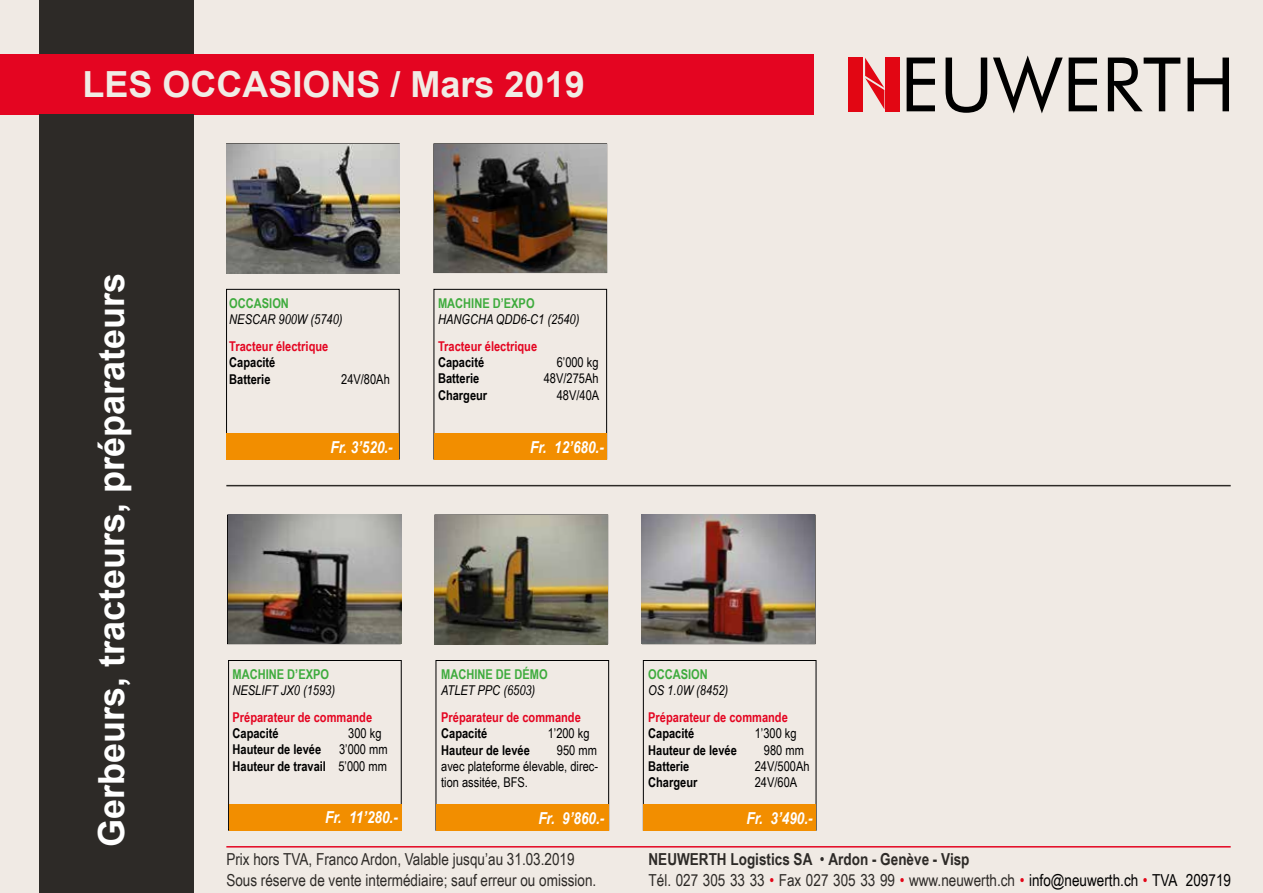
<style>
.page{position:relative;width:1263px;height:893px;background:#f0eae4}
.page>*{position:absolute;margin:0;border:0;box-sizing:border-box;transform-origin:0 0}
.t1{font:700 36px "Arial";color:#fff}
.t2{font:700 36px "Arial";color:#f0ece5}
.t3{font:16.5px/21px "Arial Narrow";color:#2d2a27}
.t4{font:italic 700 16.5px "Arial Narrow";color:#fff}
.t5{font:700 13.5px/16.2px "Arial Narrow";color:#000}
.t6{font:13.5px/16.2px "Arial Narrow";color:#000;text-align:justify}
.t7{font:700 13.5px "Arial Narrow";color:#e40521}
.t8{font:italic 13.5px "Arial Narrow";color:#000}
.t9{font:700 13.5px "Arial Narrow";color:#3eab3d}
.s1{font-weight:400}
.s2{font-weight:700}
.s3{color:#e30517}
.s4{color:#000}
</style>
<div class="page">
<div style="left:0;top:54px;width:814px;height:60px;background:#e40521"></div>
<div style="left:39px;top:114px;width:154px;height:779px;background:#2d2a27"></div>
<div style="left:39px;top:0;width:154px;height:54px;background:#2d2a27"></div>
<hr style="left:226px;top:846px;width:1005px;height:1px;background:#e40521">
<hr style="left:226px;top:485px;width:1005px;height:1px;background:#2d2a27">
<div style="left:226px;top:289px;width:173px;height:170px;border:1px solid #000"></div>
<div style="left:434px;top:289px;width:173px;height:170px;border:1px solid #000"></div>
<div style="left:228px;top:660px;width:173px;height:170px;border:1px solid #000"></div>
<div style="left:436px;top:660px;width:173px;height:170px;border:1px solid #000"></div>
<div style="left:643px;top:660px;width:173px;height:170px;border:1px solid #000"></div>
<div style="left:227px;top:433px;width:172px;height:26px;background:#f28e00"></div>
<div style="left:434px;top:433px;width:173px;height:26px;background:#f28e00"></div>
<div style="left:229px;top:804px;width:172px;height:26px;background:#f28e00"></div>
<div style="left:436px;top:804px;width:173px;height:26px;background:#f28e00"></div>
<div style="left:643px;top:804px;width:173px;height:26px;background:#f28e00"></div>
<div style="left:885px;top:57px;width:15px;height:54px;background:#e20613"></div>
<svg style="left:907px;top:58px;width:28px;height:53px"></svg>
<svg style="left:945px;top:58px;width:42px;height:55px"></svg>
<svg style="left:993px;top:55px;width:70px;height:58px"></svg>
<svg style="left:1069px;top:58px;width:28px;height:53px"></svg>
<svg style="left:1108px;top:58px;width:72px;height:53px"></svg>
<svg style="left:1187px;top:58px;width:42px;height:53px"></svg>
<div style="left:848px;top:57px;width:15px;height:54px;background:#e20613"></div>
<svg style="left:865px;top:58px;width:19px;height:51px"></svg>
<img style="left:435px;top:515px;width:173px;height:129px">
<img style="left:642px;top:514px;width:173px;height:129px">
<img style="left:434px;top:144px;width:173px;height:129px">
<img style="left:226px;top:144px;width:173px;height:129px">
<img style="left:228px;top:515px;width:173px;height:129px">
<h1 class="t2" style="left:82px;top:59px;width:504px">LES OCCASIONS / Mars 2019</h1>
<h1 class="t1" style="left:86px;top:847px;width:576px;rotate:-90deg">Gerbeurs, tracteurs, préparateurs</h1>
<p class="t9" style="left:229px;top:293px;width:61px">OCCASION</p>
<p class="t8" style="left:229px;top:310px;width:115px">NESCAR 900W (5740)</p>
<p class="t7" style="left:229px;top:336px;width:101px">Tracteur électrique</p>
<p class="t5" style="left:229px;top:354px;width:48px">Capacité<br>Batterie</p>
<p class="t6" style="left:341px;top:370px;width:50px">24V/80Ah</p>
<p class="t4" style="left:330px;top:434px;width:64px">Fr. 3’520.-</p>
<p class="t9" style="left:438px;top:293px;width:98px">MACHINE D’EXPO</p>
<p class="t8" style="left:438px;top:310px;width:143px">HANGCHA QDD6-C1 (2540)</p>
<p class="t7" style="left:438px;top:336px;width:101px">Tracteur électrique</p>
<p class="t5" style="left:438px;top:354px;width:48px">Capacité</p>
<p class="t6" style="left:557px;top:354px;width:43px">6’000 kg</p>
<p class="t5" style="left:438px;top:370px;width:43px">Batterie</p>
<p class="t6" style="left:544px;top:370px;width:56px">48V/275Ah</p>
<p class="t5" style="left:438px;top:386px;width:51px">Chargeur</p>
<p class="t6" style="left:557px;top:386px;width:44px">48V/40A</p>
<p class="t4" style="left:530px;top:434px;width:75px">Fr. 12’680.-</p>
<p class="t9" style="left:233px;top:664px;width:98px">MACHINE D’EXPO</p>
<p class="t8" style="left:233px;top:681px;width:104px">NESLIFT JX0 (1593)</p>
<p class="t7" style="left:233px;top:707px;width:141px">Préparateur de commande</p>
<p class="t5" style="left:233px;top:725px;width:48px">Capacité</p>
<p class="t6" style="left:348px;top:725px;width:35px">300 kg</p>
<p class="t5" style="left:233px;top:741px;width:90px">Hauteur de levée</p>
<p class="t5" style="left:233px;top:741px;width:157px;text-align:right"><span class="s1">3’000 mm<br></span>Hauteur de travail <span class="s1">5’000 mm</span></p>
<p class="t4" style="left:325px;top:805px;width:74px">Fr. 11’280.-</p>
<p class="t9" style="left:441px;top:664px;width:108px">MACHINE DE DÉMO</p>
<p class="t8" style="left:441px;top:681px;width:96px">ATLET PPC (6503)</p>
<p class="t7" style="left:441px;top:707px;width:141px">Préparateur de commande</p>
<p class="t5" style="left:441px;top:725px;width:48px">Capacité</p>
<p class="t6" style="left:548px;top:725px;width:43px">1’200 kg</p>
<p class="t5" style="left:441px;top:741px;width:90px">Hauteur de levée</p>
<p class="t6" style="left:441px;top:741px;width:158px;text-indent:116px">950 mm avec plateforme élevable, direc&shy;tion assitée, BFS.</p>
<p class="t4" style="left:538px;top:805px;width:68px">Fr. 9’860.-</p>
<p class="t3" style="left:226px;top:848px;width:371px">Prix hors TVA, Franco Ardon, Valable jusqu’au 31.03.2019<br>Sous réserve de vente intermédiaire; sauf erreur ou omission.</p>
<p class="t9" style="left:648px;top:664px;width:61px">OCCASION</p>
<p class="t8" style="left:648px;top:681px;width:81px">OS 1.0W (8452)</p>
<p class="t7" style="left:648px;top:707px;width:141px">Préparateur de commande</p>
<p class="t5" style="left:648px;top:725px;width:48px">Capacité</p>
<p class="t6" style="left:755px;top:725px;width:43px">1’300 kg</p>
<p class="t5" style="left:648px;top:741px;width:90px">Hauteur de levée</p>
<p class="t6" style="left:764px;top:741px;width:41px">980 mm</p>
<p class="t5" style="left:648px;top:757px;width:43px">Batterie</p>
<p class="t6" style="left:755px;top:757px;width:56px">24V/500Ah</p>
<p class="t5" style="left:648px;top:773px;width:51px">Chargeur</p>
<p class="t6" style="left:755px;top:773px;width:44px">24V/60A</p>
<p class="t4" style="left:747px;top:805px;width:68px">Fr. 3’490.-</p>
<p class="t3" style="left:648px;top:848px;width:584px"><span class="s2">NEUWERTH Logistics SA</span> • <span class="s2">Ardon - Genève - Visp<br></span>Tél. 027 305 33 33 <span class="s3">•</span> Fax 027 305 33 99 <span class="s3">•</span> www.neuwerth.ch <span class="s3">•</span> <span class="s4">info@neuwerth.ch</span> <span class="s3">•</span> <span class="s4">TVA 209719</span></p>
</div>
